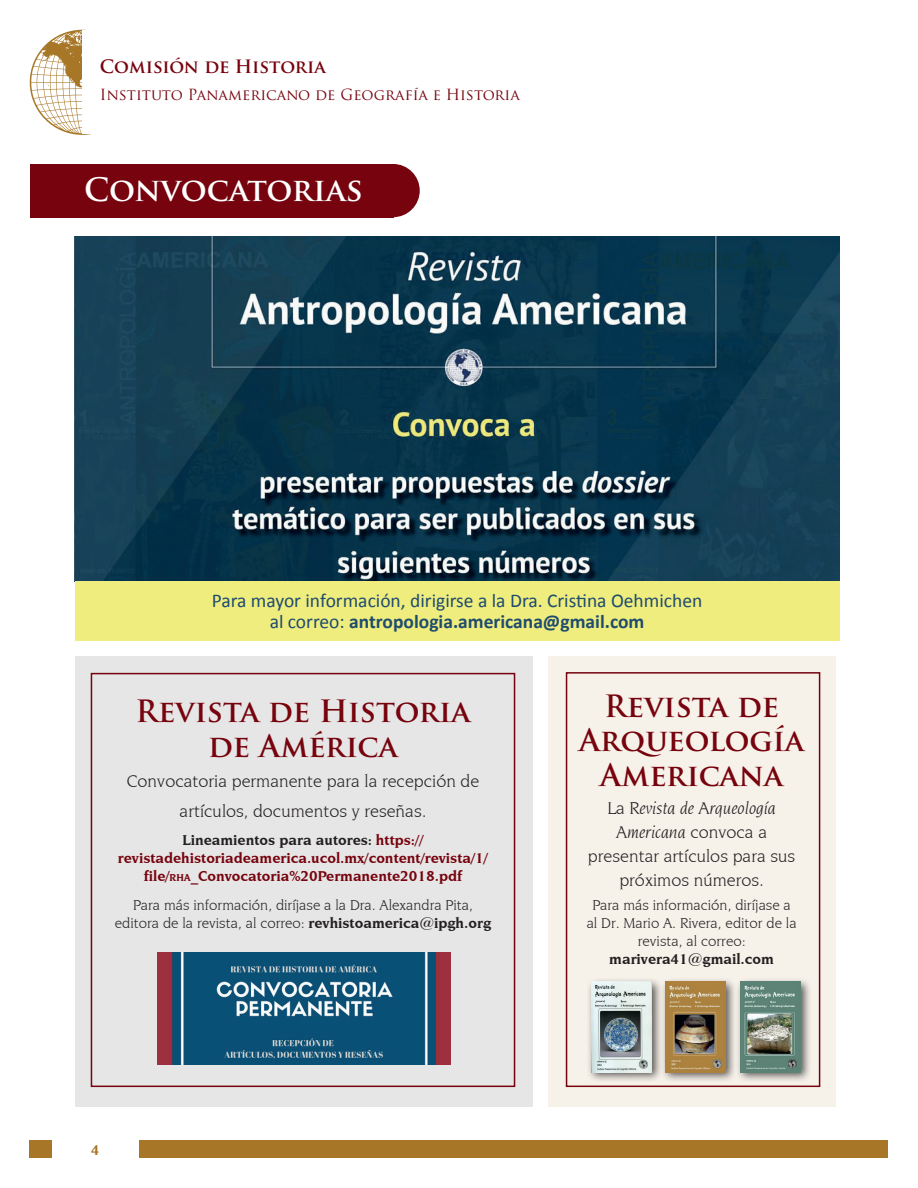
<style>
.page{position:relative;width:918px;height:1188px;background:#fff}
.page>*{position:absolute;margin:0;border:0;box-sizing:border-box;transform-origin:0 0}
.t1{font:700 31.5px "Trajan Pro";color:#fff}
.t2{font:700 30px/34.5px "Trajan Pro";color:#76030d;text-align:center}
.t3{font:19.5px/21px "Calibri";color:#1f4b6e;text-align:center}
.t4{font:18px/24px "Novarese IT Cby BT";color:#231f20;text-align:center}
.t5{font:700 18px "Trajan Pro";letter-spacing:-.005em;color:#76030d}
.t6{font:15px/18px "Novarese IT Cby BT";color:#231f20;text-align:center}
.t7{font:700 15px/18px "Novarese IT Cby BT";color:#76030d;text-align:center}
.t8{font:15px "Trajan Pro";color:#76030d}
.t9{font:700 15px "Novarese IT Cby BT";color:#231f20}
.t10{font:700 15px "Novarese IT Cby BT";color:#a77626}
.s1{font-weight:700}
.s2{color:#231f20}
.s3{font-size:10.5px}
.s4{font-style:italic}
</style>
<div class="page">
<div style="left:30px;top:1140px;width:858px;height:18px;background:#a77626"></div>
<div style="left:52px;top:1140px;width:86px;height:19px;background:#fff"></div>
<svg style="left:30px;top:30px;width:62px;height:105px"></svg>
<div style="left:82px;top:30px;width:63px;height:104px;background:#fff"></div>
<div style="left:76px;top:656px;width:457px;height:450px;background:#e6e6e7"></div>
<div style="left:549px;top:656px;width:287px;height:450px;background:#f6f1e9"></div>
<div style="left:91px;top:673px;width:424px;height:414px;border:2px solid #76030d"></div>
<div style="left:566px;top:672px;width:254px;height:415px;border:2px solid #76030d"></div>
<img style="left:157px;top:952px;width:294px;height:113px">
<div style="left:586px;top:977px;width:77px;height:106px;background:#231f20;opacity:.75"></div>
<img style="left:591px;top:982px;width:61px;height:90px">
<div style="left:660px;top:977px;width:77px;height:106px;background:#231f20;opacity:.75"></div>
<img style="left:665px;top:982px;width:61px;height:90px">
<div style="left:735px;top:977px;width:77px;height:106px;background:#231f20;opacity:.75"></div>
<img style="left:740px;top:982px;width:60px;height:90px">
<div style="left:30px;top:164px;width:364px;height:53px;background:#76030d"></div>
<div style="left:367px;top:164px;width:53px;height:53px;background:#76030d;border-radius:50%"></div>
<img style="left:75px;top:236px;width:764px;height:346px">
<div style="left:75px;top:582px;width:764px;height:59px;background:#eeed7e"></div>
<p class="t5" style="left:100px;top:55px;width:227px">Comisión de Historia</p>
<p class="t8" style="left:100px;top:85px;width:421px">Instituto Panamericano de Geografía e Historia</p>
<h1 class="t1" style="left:84px;top:170px;width:280px">Convocatorias</h1>
<h3 class="t3" style="left:212px;top:590px;width:492px">Para mayor información, dirigirse a la Dra. Cristina Oehmichen al correo: <span class="s1">antropologia.americana@gmail.com</span></h3>
<h2 class="t2" style="left:136px;top:695px;width:336px">Revista de Historia de América</h2>
<p class="t4" style="left:127px;top:766px;width:354px;line-height:30px">Convocatoria permanente para la recepción de artículos, documentos y reseñas.</p>
<p class="t7" style="left:118px;top:831px;width:372px"><span class="s2">Lineamientos para autores:</span> https:// revistadehistoriadeamerica.ucol.mx/content/revista/1/ file/<span class="s3">rha</span>_Convocatoria%20Permanente2018.pdf</p>
<p class="t6" style="left:115px;top:896px;width:378px">Para más información, diríjase a la Dra. Alexandra Pita, editora de la revista, al correo: <span class="s1">revhistoamerica@ipgh.org</span></p>
<p class="t10" style="left:91px;top:1141px;width:10px">4</p>
<h2 class="t2" style="left:579px;top:689px;width:227px">Revista de<br>Arqueología<br>Americana</h2>
<p class="t4" style="left:588px;top:796px;width:209px">La <span class="s4">Revista de Arqueología<br>Americana</span> convoca a presentar artículos para sus próximos números.</p>
<p class="t6" style="left:587px;top:896px;width:211px">Para más información, diríjase a al Dr. Mario A. Rivera, editor de la revista, al correo:</p>
<p class="t9" style="left:609px;top:950px;width:166px">marivera41@gmail.com</p>
</div>
